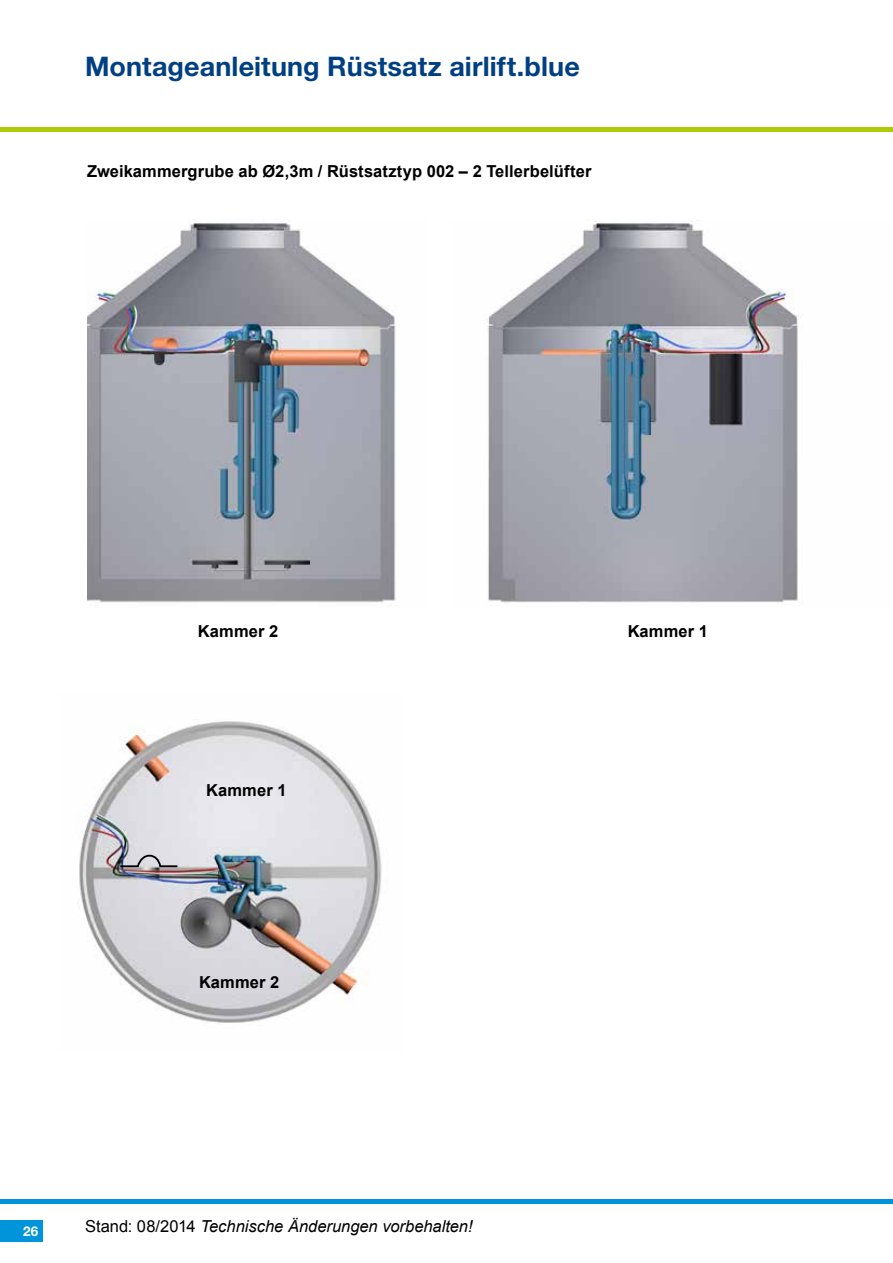
<style>
.page{position:relative;width:893px;height:1263px;background:#fff}
.page>*{position:absolute;margin:0;border:0;box-sizing:border-box;transform-origin:0 0}
.t1{font:700 27px "Helvetica Neue LT Pro";letter-spacing:.005em;color:#004082}
.t2{font:700 16.5px "Arial";letter-spacing:.005em;color:#000}
.t3{font:italic 16.5px "Arial";color:#000}
.t4{font:700 13.5px "Helvetica Neue LT Pro";color:#fff}
.s1{font-style:normal}
</style>
<div class="page">
<img style="left:87px;top:220px;width:309px;height:383px">
<img style="left:487px;top:220px;width:312px;height:386px">
<img style="left:79px;top:721px;width:303px;height:302px">
<svg style="left:118px;top:851px;width:61px;height:17px"></svg>
<div style="left:0;top:1220px;width:43px;height:22px;background:#0095db"></div>
<hr style="left:0;top:1199px;width:893px;height:4px;background:#0095db">
<hr style="left:0;top:128px;width:893px;height:4px;background:#afca0b">
<h1 class="t1" style="left:85px;top:49px;width:496px">Montageanleitung Rüstsatz airlift.blue</h1>
<p class="t2" style="left:87px;top:160px;width:506px">Zweikammergrube ab Ø2,3m / Rüstsatztyp 002 – 2 Tellerbelüfter</p>
<p class="t2" style="left:198px;top:620px;width:82px">Kammer 2</p>
<p class="t2" style="left:628px;top:620px;width:82px">Kammer 1</p>
<p class="t2" style="left:206px;top:779px;width:82px">Kammer 1</p>
<p class="t2" style="left:199px;top:971px;width:82px">Kammer 2</p>
<p class="t4" style="left:23px;top:1222px;width:17px">26</p>
<p class="t3" style="left:85px;top:1216px;width:389px"><span class="s1">Stand: 08/2014</span> Technische Änderungen vorbehalten!</p>
</div>
